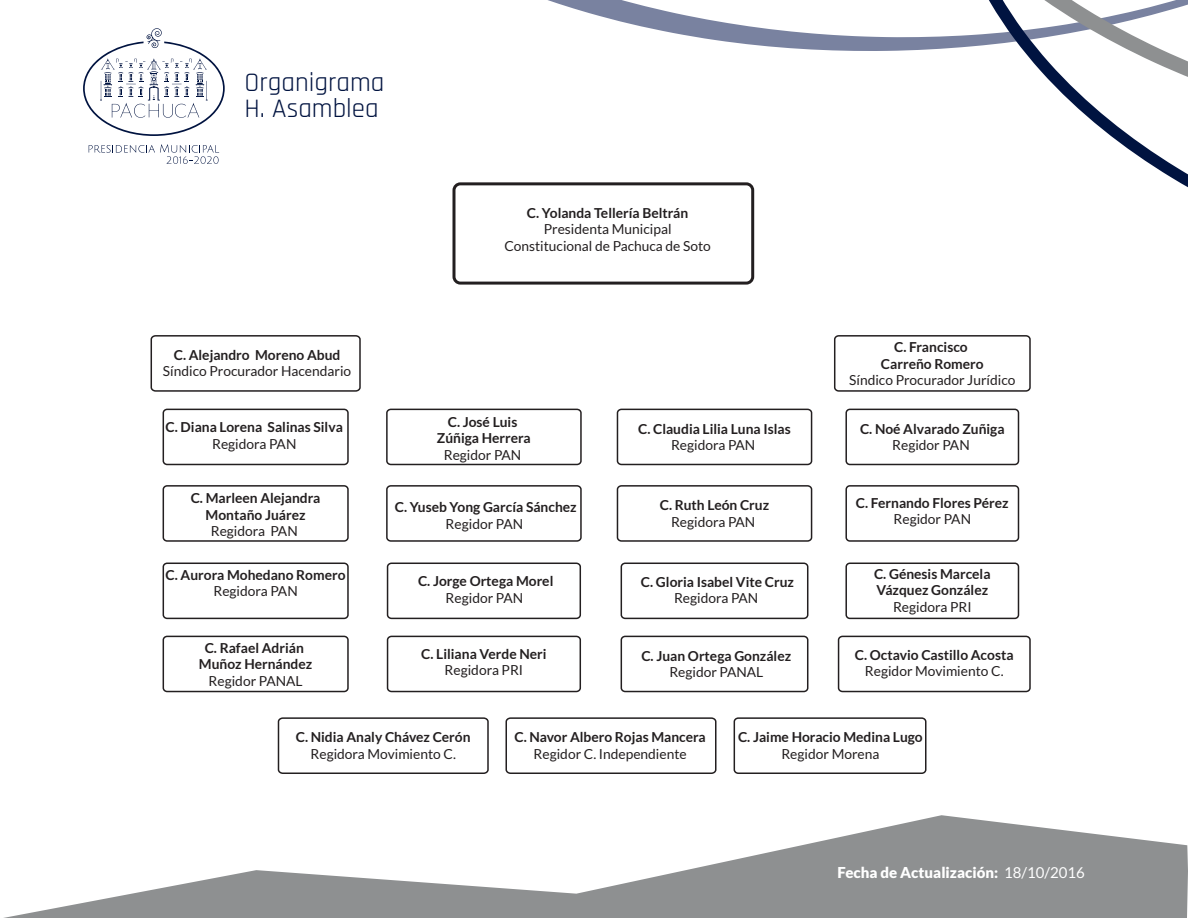
<style>
.page{position:relative;width:1188px;height:918px;background:#fff}
.page>*{position:absolute;margin:0;border:0;box-sizing:border-box;transform-origin:0 0}
.t1{font:27px/26.4px "Rajdhani";color:#001340}
.t2{font:900 15px "Lato";color:#fff}
.t3{font:700 13.8px/16.5px "Lato";color:#231f20;text-align:center}
.t4{font:13.8px/16.5px "Lato";color:#231f20;text-align:center}
.s1{font-weight:400}
</style>
<div class="page">
<svg style="left:3px;top:815px;width:1185px;height:103px;fill:#8e9091"></svg>
<div style="left:452px;top:182px;width:302px;height:103px;border:3px solid #231f20;border-radius:6px"></div>
<div style="left:163px;top:409px;width:186px;height:56px;border:2px solid #231f20;border-radius:4px"></div>
<svg style="left:150px;top:335px;width:211px;height:57px"></svg>
<div style="left:163px;top:485px;width:186px;height:57px;border:2px solid #231f20;border-radius:4px"></div>
<div style="left:163px;top:563px;width:186px;height:56px;border:2px solid #231f20;border-radius:4px"></div>
<div style="left:387px;top:563px;width:194px;height:56px;border:2px solid #231f20;border-radius:4px"></div>
<div style="left:387px;top:636px;width:194px;height:56px;border:2px solid #231f20;border-radius:4px"></div>
<div style="left:163px;top:636px;width:186px;height:56px;border:2px solid #231f20;border-radius:4px"></div>
<div style="left:834px;top:335px;width:197px;height:57px;border:2px solid #231f20;border-radius:4px"></div>
<div style="left:845px;top:409px;width:174px;height:56px;border:2px solid #231f20;border-radius:4px"></div>
<div style="left:845px;top:485px;width:174px;height:57px;border:2px solid #231f20;border-radius:4px"></div>
<div style="left:621px;top:563px;width:187px;height:56px;border:2px solid #231f20;border-radius:4px"></div>
<div style="left:621px;top:636px;width:187px;height:56px;border:2px solid #231f20;border-radius:4px"></div>
<div style="left:845px;top:563px;width:174px;height:56px;border:2px solid #231f20;border-radius:4px"></div>
<div style="left:838px;top:636px;width:193px;height:56px;border:2px solid #231f20;border-radius:4px"></div>
<div style="left:734px;top:717px;width:193px;height:57px;border:2px solid #231f20;border-radius:4px"></div>
<svg style="left:505px;top:717px;width:212px;height:57px"></svg>
<svg style="left:277px;top:717px;width:212px;height:57px"></svg>
<div style="left:386px;top:485px;width:196px;height:57px;border:2px solid #231f20;border-radius:4px"></div>
<div style="left:617px;top:485px;width:195px;height:57px;border:2px solid #231f20;border-radius:4px"></div>
<div style="left:386px;top:409px;width:196px;height:56px;border:2px solid #231f20;border-radius:4px"></div>
<div style="left:617px;top:409px;width:195px;height:56px;border:2px solid #231f20;border-radius:4px"></div>
<svg style="left:89px;top:144px;width:130px;height:20px"></svg>
<svg style="left:83px;top:28px;width:142px;height:108px"></svg>
<svg style="left:159px;top:0;width:689px;height:52px"></svg>
<svg style="left:1125px;top:147px;width:62px;height:40px"></svg>
<svg style="left:848px;top:0;width:339px;height:147px"></svg>
<h1 class="t1" style="left:245px;top:70px;width:141px">Organigrama<br>H. Asamblea</h1>
<p class="t3" style="left:527px;top:204px;width:163px">C. Yolanda Tellería Beltrán</p>
<p class="t4" style="left:504px;top:221px;width:208px">Presidenta Municipal<br>Constitucional de Pachuca de Soto</p>
<p class="t3" style="left:174px;top:346px;width:168px">C. Alejandro Moreno Abud</p>
<p class="t4" style="left:163px;top:363px;width:190px">Síndico Procurador Hacendario</p>
<p class="t3" style="left:166px;top:419px;width:179px">C. Diana Lorena Salinas Silva</p>
<p class="t4" style="left:212px;top:436px;width:86px">Regidora PAN</p>
<p class="t3" style="left:191px;top:490px;width:131px">C. Marleen Alejandra<br>Montaño Juárez</p>
<p class="t4" style="left:211px;top:523px;width:88px">Regidora PAN</p>
<p class="t3" style="left:166px;top:566px;width:181px">C. Aurora Mohedano Romero</p>
<p class="t4" style="left:214px;top:583px;width:86px">Regidora PAN</p>
<p class="t3" style="left:199px;top:639px;width:115px">C. Rafael Adrián<br>Muñoz Hernández</p>
<p class="t4" style="left:209px;top:672px;width:96px">Regidor PANAL</p>
<p class="t3" style="left:437px;top:413px;width:95px">C. José Luis<br>Zúñiga Herrera</p>
<p class="t4" style="left:444px;top:446px;width:79px">Regidor PAN</p>
<p class="t3" style="left:395px;top:499px;width:183px">C. Yuseb Yong García Sánchez</p>
<p class="t4" style="left:446px;top:515px;width:79px">Regidor PAN</p>
<p class="t3" style="left:418px;top:573px;width:137px">C. Jorge Ortega Morel</p>
<p class="t4" style="left:446px;top:589px;width:79px">Regidor PAN</p>
<p class="t3" style="left:421px;top:645px;width:127px">C. Liliana Verde Neri</p>
<p class="t4" style="left:445px;top:662px;width:80px">Regidora PRI</p>
<p class="t3" style="left:638px;top:420px;width:154px">C. Claudia Lilia Luna Islas</p>
<p class="t4" style="left:671px;top:437px;width:86px">Regidora PAN</p>
<p class="t3" style="left:660px;top:497px;width:111px">C. Ruth León Cruz</p>
<p class="t4" style="left:671px;top:513px;width:86px">Regidora PAN</p>
<p class="t3" style="left:641px;top:573px;width:155px">C. Gloria Isabel Vite Cruz</p>
<p class="t4" style="left:674px;top:590px;width:86px">Regidora PAN</p>
<p class="t3" style="left:641px;top:647px;width:151px">C. Juan Ortega González</p>
<p class="t4" style="left:669px;top:664px;width:96px">Regidor PANAL</p>
<p class="t3" style="left:881px;top:339px;width:104px">C. Francisco<br>Carreño Romero</p>
<p class="t4" style="left:849px;top:372px;width:168px">Síndico Procurador Jurídico</p>
<p class="t3" style="left:860px;top:420px;width:146px">C. Noé Alvarado Zuñiga</p>
<p class="t4" style="left:892px;top:437px;width:79px">Regidor PAN</p>
<p class="t3" style="left:856px;top:494px;width:154px">C. Fernando Flores Pérez</p>
<p class="t4" style="left:894px;top:511px;width:79px">Regidor PAN</p>
<p class="t3" style="left:874px;top:565px;width:118px;text-align:left">C. Génesis Marcela<br>Vázquez González</p>
<p class="t4" style="left:893px;top:598px;width:80px">Regidora PRI</p>
<p class="t3" style="left:855px;top:646px;width:160px">C. Octavio Castillo Acosta</p>
<p class="t4" style="left:865px;top:663px;width:140px">Regidor Movimiento C.</p>
<p class="t3" style="left:296px;top:729px;width:176px">C. Nidia Analy Chávez Cerón</p>
<p class="t4" style="left:311px;top:745px;width:147px">Regidora Movimiento C.</p>
<p class="t3" style="left:514px;top:729px;width:193px">C. Navor Albero Rojas Mancera</p>
<p class="t4" style="left:534px;top:745px;width:155px">Regidor C. Independiente</p>
<p class="t3" style="left:738px;top:729px;width:186px">C. Jaime Horacio Medina Lugo</p>
<p class="t4" style="left:781px;top:745px;width:100px">Regidor Morena</p>
<p class="t2" style="left:837px;top:864px;width:249px">Fecha de Actualización: <span class="s1">18/10/2016</span></p>
</div>
